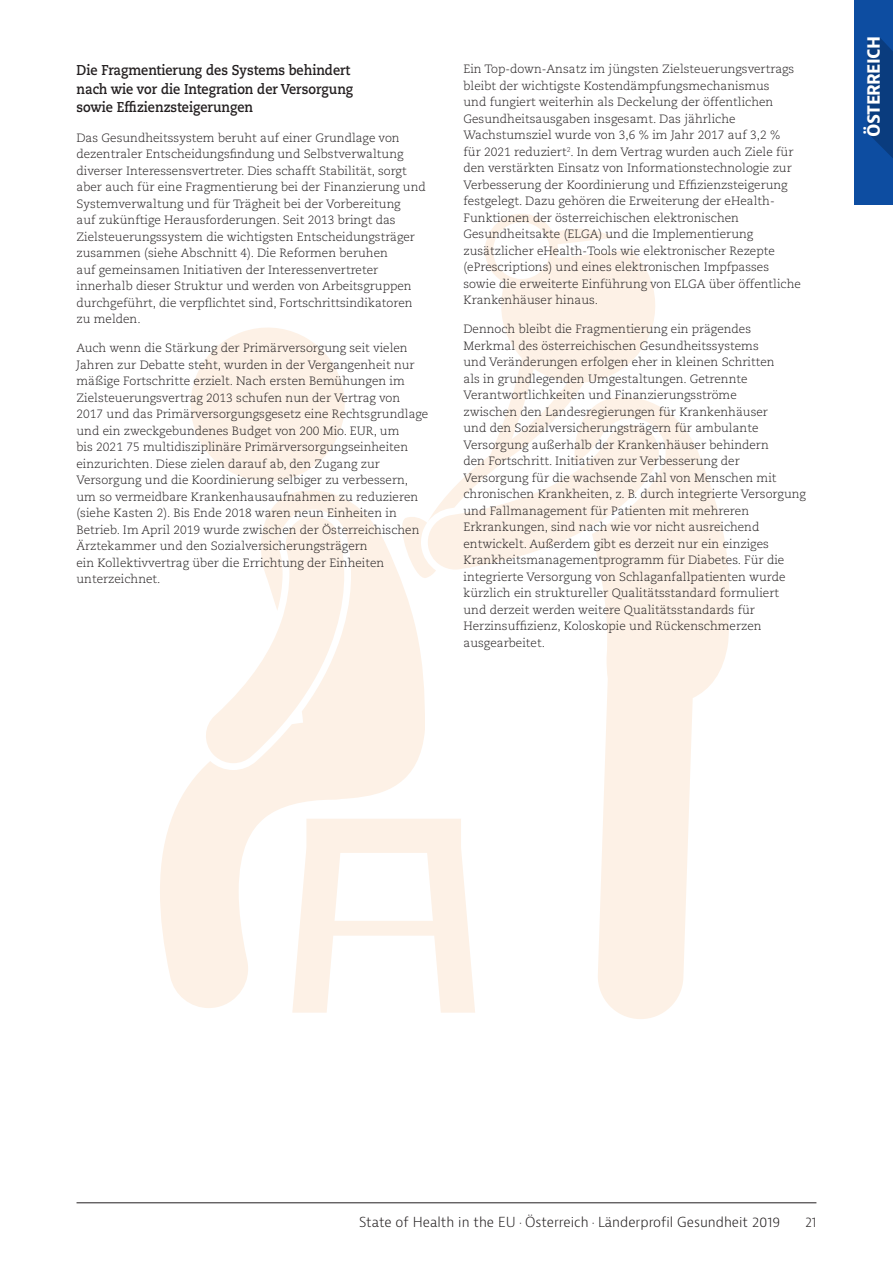
<style>
.page{position:relative;width:893px;height:1263px;background:#fff}
.page>*{position:absolute;margin:0;border:0;box-sizing:border-box;transform-origin:0 0}
.t1{font:700 18px "Bernina Sans";letter-spacing:-.04em;color:#fff;scale:.95 1}
.Paragraph_Header{font:700 14.25px/18.8px "Caecilia LT Pro 75";color:#231f20;scale:.9 1}
.t2{font:300 13.5px "Bernina Sans";color:#231f20}
.t3{font:300 13.5px "Bernina Sans";color:#231f20;scale:.9 1}
.Body{font:300 12px/16.5px "Caecilia LT Pro 45";color:#231f20}
</style>
<div class="page">
<svg style="left:191px;top:327px;width:154px;height:155px"></svg>
<svg style="left:160px;top:490px;width:265px;height:518px;fill:#fdf1e6"></svg>
<svg style="left:203px;top:513px;width:141px;height:250px"></svg>
<svg style="left:598px;top:410px;width:132px;height:609px;fill:#fdf1e6"></svg>
<svg style="left:292px;top:819px;width:183px;height:194px"></svg>
<svg style="left:485px;top:214px;width:180px;height:308px;fill:#fdf1e6"></svg>
<svg style="left:394px;top:421px;width:269px;height:161px"></svg>
<div style="left:854px;top:0;width:39px;height:205px;background:#0d4da1"></div>
<svg style="left:867px;top:38px;width:26px;height:120px"></svg>
<hr style="left:77px;top:1202px;width:739px;height:1px;background:#231f20">
<p class="Paragraph_Header" style="left:77px;top:60px;width:309px">Die Fragmentierung des Systems behindert nach wie vor die Integration der Versorgung sowie Effizienzsteigerungen</p>
<p class="Body" style="left:77px;top:129px;width:351px">Das Gesundheitssystem beruht auf einer Grundlage von dezentraler Entscheidungsfindung und Selbstverwaltung diverser Interessensvertreter. Dies schafft Stabilität, sorgt aber auch für eine Fragmentierung bei der Finanzierung und Systemverwaltung und für Trägheit bei der Vorbereitung<br>auf zukünftige Herausforderungen. Seit 2013 bringt das Zielsteuerungssystem die wichtigsten Entscheidungsträger zusammen (siehe Abschnitt 4). Die Reformen beruhen<br>auf gemeinsamen Initiativen der Interessenvertreter innerhalb dieser Struktur und werden von Arbeitsgruppen durchgeführt, die verpflichtet sind, Fortschrittsindikatoren zu melden.</p>
<p class="Body" style="left:77px;top:340px;width:353px">Auch wenn die Stärkung der Primärversorgung seit vielen Jahren zur Debatte steht, wurden in der Vergangenheit nur mäßige Fortschritte erzielt. Nach ersten Bemühungen im Zielsteuerungsvertrag 2013 schufen nun der Vertrag von 2017 und das Primärversorgungsgesetz eine Rechtsgrundlage und ein zweckgebundenes Budget von 200 Mio. EUR, um<br>bis 2021 75 multidisziplinäre Primärversorgungseinheiten einzurichten. Diese zielen darauf ab, den Zugang zur Versorgung und die Koordinierung selbiger zu verbessern, um so vermeidbare Krankenhausaufnahmen zu reduzieren (siehe Kasten 2). Bis Ende 2018 waren neun Einheiten in Betrieb. Im April 2019 wurde zwischen der Österreichischen Ärztekammer und den Sozialversicherungsträgern<br>ein Kollektivvertrag über die Errichtung der Einheiten unterzeichnet.</p>
<p class="Body" style="left:463px;top:60px;width:339px">Ein Top-down-Ansatz im jüngsten Zielsteuerungsvertrags bleibt der wichtigste Kostendämpfungsmechanismus<br>und fungiert weiterhin als Deckelung der öffentlichen Gesundheitsausgaben insgesamt. Das jährliche Wachstumsziel wurde von 3,6 % im Jahr 2017 auf 3,2 %<br>für 2021 reduziert<sup>2</sup>. In dem Vertrag wurden auch Ziele für den verstärkten Einsatz von Informationstechnologie zur Verbesserung der Koordinierung und Effizienzsteigerung festgelegt. Dazu gehören die Erweiterung der eHealth-Funktionen der österreichischen elektronischen Gesundheitsakte (ELGA) und die Implementierung zusätzlicher eHealth-Tools wie elektronischer Rezepte (ePrescriptions) und eines elektronischen Impfpasses sowie die erweiterte Einführung von ELGA über öffentliche Krankenhäuser hinaus.</p>
<p class="Body" style="left:463px;top:321px;width:344px">Dennoch bleibt die Fragmentierung ein prägendes Merkmal des österreichischen Gesundheitssystems<br>und Veränderungen erfolgen eher in kleinen Schritten<br>als in grundlegenden Umgestaltungen. Getrennte Verantwortlichkeiten und Finanzierungsströme<br>zwischen den Landesregierungen für Krankenhäuser<br>und den Sozialversicherungsträgern für ambulante Versorgung außerhalb der Krankenhäuser behindern<br>den Fortschritt. Initiativen zur Verbesserung der Versorgung für die wachsende Zahl von Menschen mit chronischen Krankheiten, z. B. durch integrierte Versorgung und Fallmanagement für Patienten mit mehreren Erkrankungen, sind nach wie vor nicht ausreichend entwickelt. Außerdem gibt es derzeit nur ein einziges Krankheitsmanagementprogramm für Diabetes. Für die integrierte Versorgung von Schlaganfallpatienten wurde kürzlich ein struktureller Qualitätsstandard formuliert<br>und derzeit werden weitere Qualitätsstandards für Herzinsuffizienz, Koloskopie und Rückenschmerzen ausgearbeitet.</p>
<h1 class="t1" style="left:862px;top:137px;width:107px;rotate:-90deg">ÖSTERREICH</h1>
<p class="t2" style="left:359px;top:1213px;width:422px">State of Health in the EU · Österreich · Länderprofil Gesundheit 2019</p>
<p class="t3" style="left:805px;top:1213px;width:14px">21</p>
</div>
